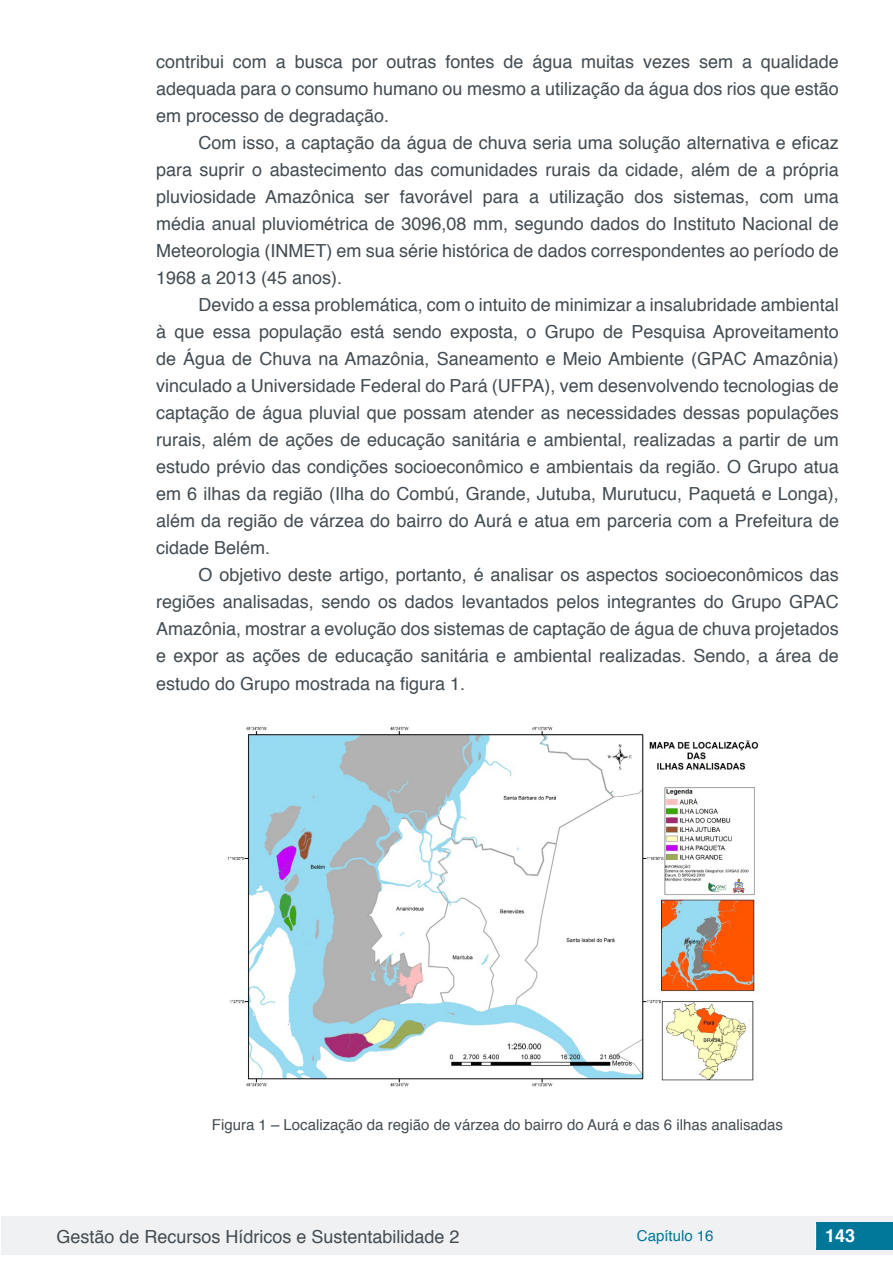
<style>
.page{position:relative;width:893px;height:1263px;background:#fff}
.page>*{position:absolute;margin:0;border:0;box-sizing:border-box;transform-origin:0 0}
.t1{font:18px/27px "Helvetica";color:#434c52;text-align:justify}
.t2{font:700 18px "Helvetica";color:#fff}
.t3{font:15px "Helvetica";color:#434c52}
.t4{font:15px "Helvetica";color:#007699}
</style>
<div class="page">
<div style="left:1px;top:1216px;width:891px;height:38px;background:#f0f1f2"></div>
<div style="left:816px;top:1222px;width:77px;height:27px;background:#007699"></div>
<svg style="left:815px;top:1224px;width:1px;height:24px"></svg>
<img style="left:227px;top:727px;width:532px;height:360px">
<p class="t1" style="left:156px;top:48px;width:684px">contribui com a busca por outras fontes de água muitas vezes sem a qualidade adequada para o consumo humano ou mesmo a utilização da água dos rios que estão em processo de degradação.</p>
<p class="t1" style="left:156px;top:129px;width:684px;text-indent:43px">Com isso, a captação da água de chuva seria uma solução alternativa e eficaz para suprir o abastecimento das comunidades rurais da cidade, além de a própria pluviosidade Amazônica ser favorável para a utilização dos sistemas, com uma média anual pluviométrica de 3096,08 mm, segundo dados do Instituto Nacional de Meteorologia (INMET) em sua série histórica de dados correspondentes ao período de 1968 a 2013 (45 anos).</p>
<p class="t1" style="left:156px;top:291px;width:684px;text-indent:43px">Devido a essa problemática, com o intuito de minimizar a insalubridade ambiental à que essa população está sendo exposta, o Grupo de Pesquisa Aproveitamento de Água de Chuva na Amazônia, Saneamento e Meio Ambiente (GPAC Amazônia) vinculado a Universidade Federal do Pará (UFPA), vem desenvolvendo tecnologias de captação de água pluvial que possam atender as necessidades dessas populações rurais, além de ações de educação sanitária e ambiental, realizadas a partir de um estudo prévio das condições socioeconômico e ambientais da região. O Grupo atua em 6 ilhas da região (Ilha do Combú, Grande, Jutuba, Murutucu, Paquetá e Longa), além da região de várzea do bairro do Aurá e atua em parceria com a Prefeitura de cidade Belém.</p>
<p class="t1" style="left:156px;top:561px;width:684px;text-indent:43px">O objetivo deste artigo, portanto, é analisar os aspectos socioeconômicos das regiões analisadas, sendo os dados levantados pelos integrantes do Grupo GPAC Amazônia, mostrar a evolução dos sistemas de captação de água de chuva projetados e expor as ações de educação sanitária e ambiental realizadas. Sendo, a área de estudo do Grupo mostrada na figura 1.</p>
<p class="t3" style="left:212px;top:1113px;width:573px">Figura 1 – Localização da região de várzea do bairro do Aurá e das 6 ilhas analisadas</p>
<p class="t1" style="left:56px;top:1224px;width:405px">Gestão de Recursos Hídricos e Sustentabilidade 2</p>
<p class="t4" style="left:637px;top:1224px;width:78px">Capítulo 16</p>
<p class="t2" style="left:825px;top:1221px;width:32px">143</p>
</div>
